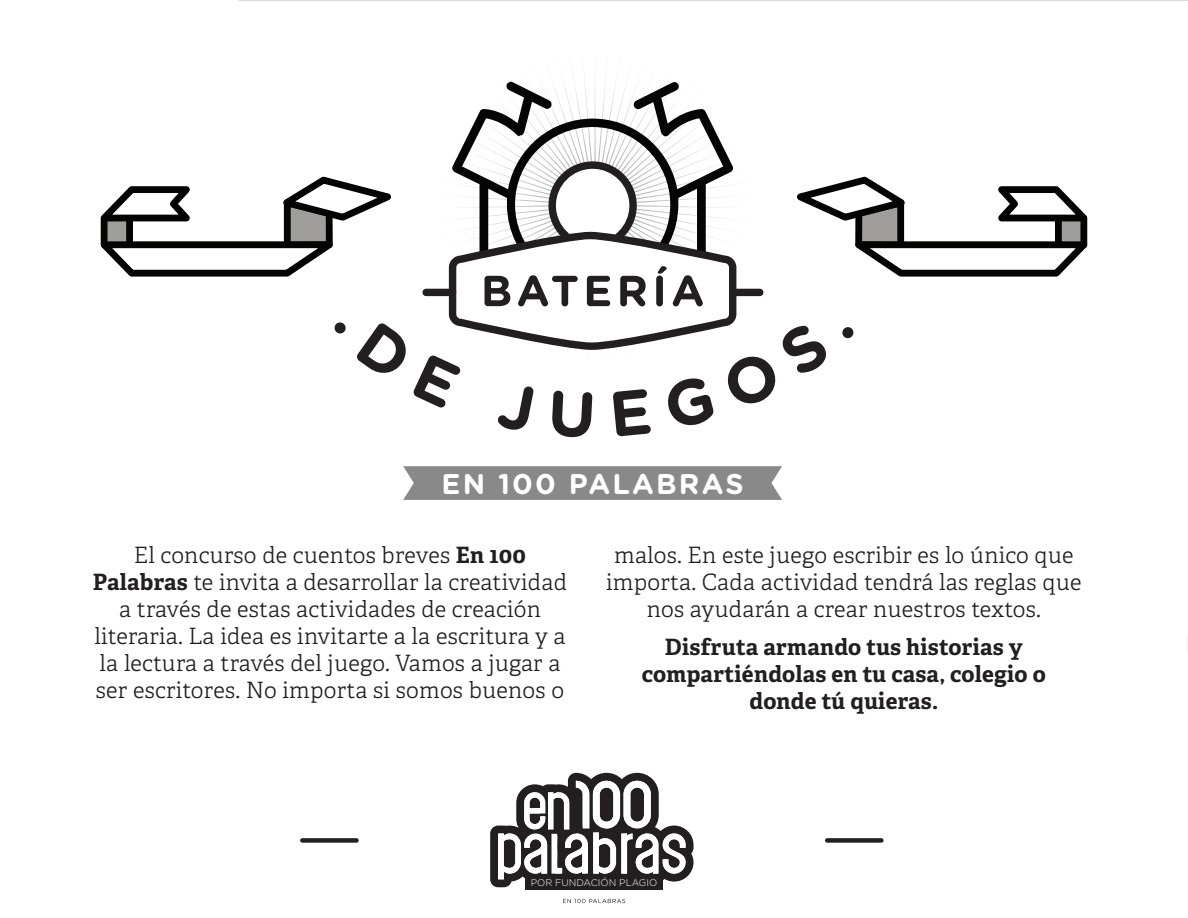
<style>
.page{position:relative;width:1188px;height:918px;background:#fff}
.page>*{position:absolute;margin:0;border:0;box-sizing:border-box;transform-origin:0 0}
.t1{font:700 28.5px "Gotham Rounded";letter-spacing:.075em;color:#fff}
.t2{font:300 22.5px/27px "Adelle";letter-spacing:.01em;color:#231f20;text-align:center}
.t3{font:700 22.5px/27px "Adelle";letter-spacing:.01em;color:#231f20;text-align:center}
.t4{font:300 9.6px "Gotham HTF";color:#fff}
.s1{font-weight:700}
</style>
<div class="page">
<hr style="left:1024px;top:0;width:164px;height:1px;background:#b4b5b5">
<hr style="left:238px;top:0;width:264px;height:1px;background:#b4b5b5">
<hr style="left:502px;top:0;width:522px;height:1px;background:#b4b5b5">
<svg style="left:1187px;top:636px;width:1px;height:14px"></svg>
<svg style="left:403px;top:466px;width:379px;height:34px;background:#8e8d8e"></svg>
<svg style="left:455px;top:82px;width:275px;height:79px"></svg>
<div style="left:302px;top:838px;width:55px;height:5px;background:#231f20"></div>
<div style="left:827px;top:838px;width:54px;height:5px;background:#231f20"></div>
<svg style="left:100px;top:161px;width:988px;height:277px"></svg>
<svg style="left:490px;top:773px;width:204px;height:114px"></svg>
<div style="left:526px;top:876px;width:137px;height:14px;background:#231f20"></div>
<svg style="left:563px;top:899px;width:62px;height:4px"></svg>
<p class="t1" style="left:441px;top:463px;width:304px">EN 100 PALABRAS</p>
<p class="t2" style="left:93px;top:542px;width:476px">El concurso de cuentos breves <span class="s1">En 100<br>Palabras</span> te invita a desarrollar la creatividad a través de estas actividades de creación literaria. La idea es invitarte a la escritura y a la lectura a través del juego. Vamos a jugar a ser escritores. No importa si somos buenos o</p>
<p class="t2" style="left:606px;top:542px;width:477px">malos. En este juego escribir es lo único que importa. Cada actividad tendrá las reglas que nos ayudarán a crear nuestros textos.</p>
<p class="t3" style="left:642px;top:633px;width:406px">Disfruta armando tus historias y compartiéndolas en tu casa, colegio o donde tú quieras.</p>
<p class="t4" style="left:531px;top:877px;width:128px">POR FUNDACIÓN PLAGIO</p>
</div>
